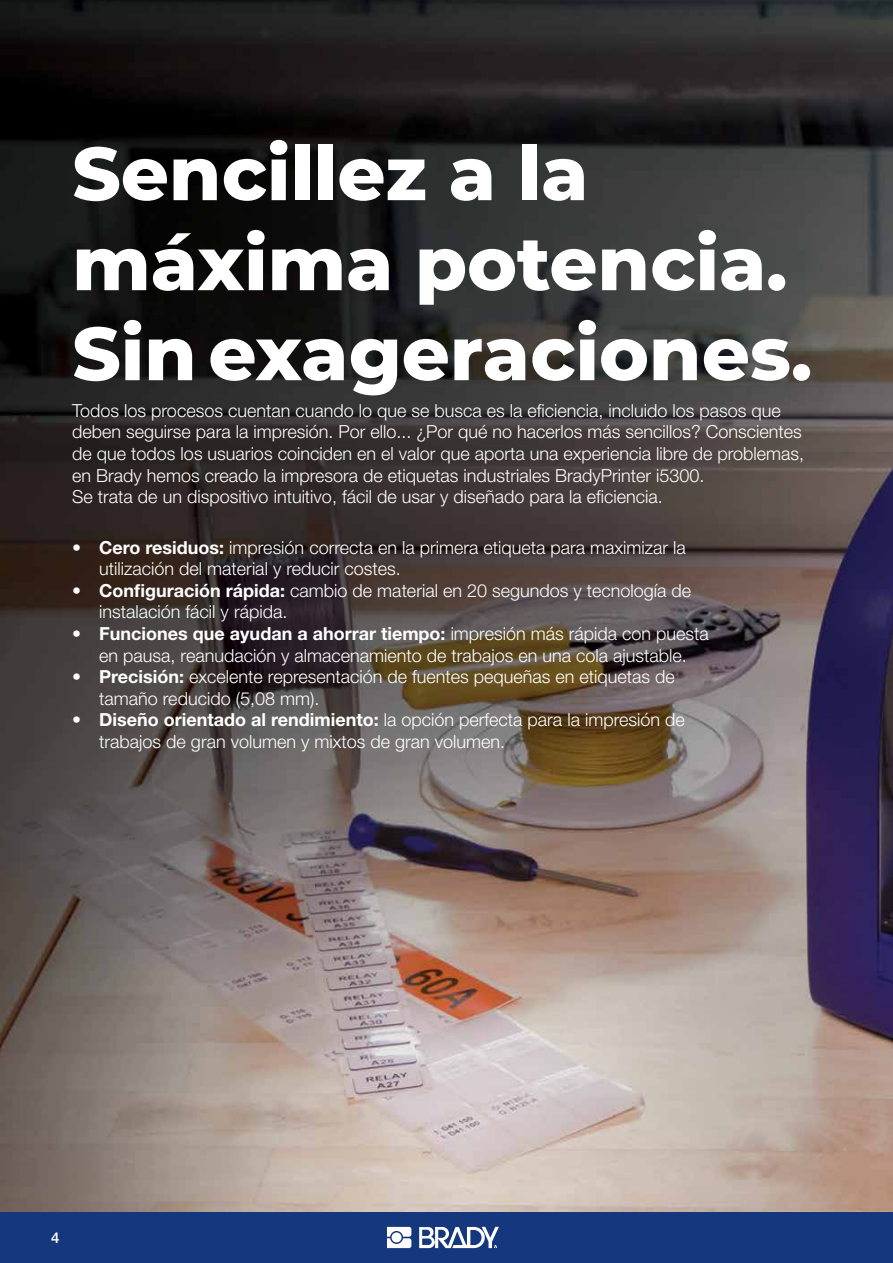
<style>
.page{position:relative;width:893px;height:1263px;background:#fff}
.page>*{position:absolute;margin:0;border:0;box-sizing:border-box;transform-origin:0 0}
.t1{font:800 75px/90px "Montserrat";color:#fff}
.t2{font:300 18px/21.6px "Helvetica Neue LT Pro";color:#fff}
.t3{font:500 15px "Helvetica Neue LT Pro";color:#fff}
.s1{font-weight:700}
</style>
<div class="page">
<div style="left:0;top:1212px;width:893px;height:51px;background:#14377d"></div>
<svg style="left:387px;top:1227px;width:24px;height:21px"></svg>
<svg style="left:419px;top:1227px;width:80px;height:21px"></svg>
<img style="left:0;top:0;width:893px;height:1212px">
<h1 class="t1" style="left:72px;top:124px;width:741px">Sencillez a la máxima potencia.<br>Sin exageraciones.</h1>
<p class="t2" style="left:72px;top:399px;width:733px">Todos los procesos cuentan cuando lo que se busca es la eficiencia, incluido los pasos que deben seguirse para la impresión. Por ello... ¿Por qué no hacerlos más sencillos? Conscientes de que todos los usuarios coinciden en el valor que aporta una experiencia libre de problemas, en Brady hemos creado la impresora de etiquetas industriales BradyPrinter i5300.<br>Se trata de un dispositivo intuitivo, fácil de usar y diseñado para la eficiencia.</p>
<p class="t2" style="left:99px;top:536px;width:588px;text-indent:-27px">• <span class="s1">Cero residuos:</span> impresión correcta en la primera etiqueta para maximizar la utilización del material y reducir costes.</p>
<p class="t2" style="left:99px;top:579px;width:593px;text-indent:-27px">• <span class="s1">Configuración rápida:</span> cambio de material en 20 segundos y tecnología de instalación fácil y rápida.</p>
<p class="t2" style="left:72px;top:622px;width:638px;text-align:center">• <span class="s1">Funciones que ayudan a ahorrar tiempo:</span> impresión más rápida con puesta en pausa, reanudación y almacenamiento de trabajos en una cola ajustable.</p>
<p class="t2" style="left:99px;top:666px;width:577px;text-indent:-27px">• <span class="s1">Precisión:</span> excelente representación de fuentes pequeñas en etiquetas de tamaño reducido (5,08 mm).</p>
<p class="t2" style="left:99px;top:709px;width:587px;text-indent:-27px">• <span class="s1">Diseño orientado al rendimiento:</span> la opción perfecta para la impresión de trabajos de gran volumen y mixtos de gran volumen.</p>
<p class="t3" style="left:51px;top:1228px;width:10px">4</p>
</div>
